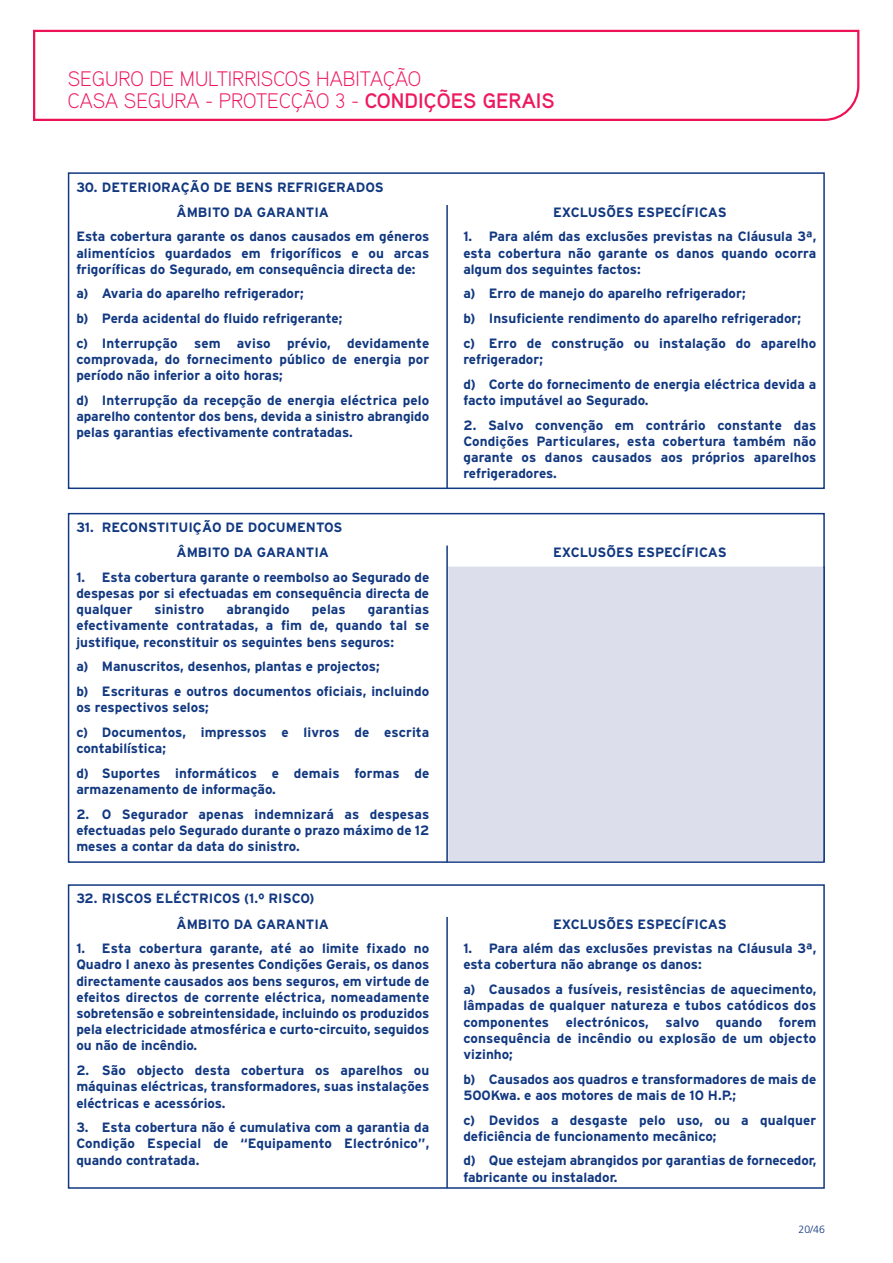
<style>
.page{position:relative;width:893px;height:1263px;background:#fff}
.page>*{position:absolute;margin:0;border:0;box-sizing:border-box;transform-origin:0 0}
.t1{font:300 21px/22.5px "Aaux";color:#ed195f}
.t2{font:700 13.5px/16.2px "Interstate";color:#113880}
.t3{font:300 10.5px "Frutiger";color:#113880}
.s1{font-weight:700}
</style>
<div class="page">
<div style="left:68px;top:172px;width:757px;height:317px;border:2px solid #113880"></div>
<hr style="left:446px;top:205px;width:2px;height:283px;background:#113880">
<svg style="left:33px;top:29px;width:827px;height:92px"></svg>
<div style="left:448px;top:567px;width:377px;height:295px;background:#dddeec"></div>
<hr style="left:446px;top:546px;width:2px;height:317px;background:#113880">
<div style="left:68px;top:884px;width:757px;height:305px;border:2px solid #113880"></div>
<hr style="left:446px;top:917px;width:2px;height:271px;background:#113880">
<h1 class="t1" style="left:68px;top:69px;width:488px">SEGURO DE MULTIRRISCOS HABITAÇÃO<br>CASA SEGURA - PROTECÇÃO 3 - <span class="s1">CONDIÇÕES GERAIS</span></h1>
<p class="t2" style="left:76px;top:180px;width:309px">30. DETERIORAÇÃO DE BENS REFRIGERADOS</p>
<p class="t2" style="left:76px;top:201px;width:354px;line-height:24.8px;text-align:center">ÂMBITO DA GARANTIA<br>Esta cobertura garante os danos causados em géneros</p>
<p class="t2" style="left:76px;top:246px;width:354px">alimentícios guardados em frigoríficos e ou arcas frigoríficas do Segurado, em consequência directa de:</p>
<p class="t2" style="left:76px;top:282px;width:354px;line-height:24.8px">a) Avaria do aparelho refrigerador;<br>b) Perda acidental do fluido refrigerante;<br>c) Interrupção sem aviso prévio, devidamente</p>
<p class="t2" style="left:76px;top:352px;width:354px">comprovada, do fornecimento público de energia por período não inferior a oito horas;</p>
<p class="t2" style="left:76px;top:393px;width:354px;text-align:justify">d) Interrupção da recepção de energia eléctrica pelo aparelho contentor dos bens, devida a sinistro abrangido pelas garantias efectivamente contratadas.</p>
<p class="t2" style="left:76px;top:520px;width:268px">31. RECONSTITUIÇÃO DE DOCUMENTOS</p>
<p class="t2" style="left:177px;top:545px;width:154px">ÂMBITO DA GARANTIA</p>
<p class="t2" style="left:76px;top:570px;width:354px;text-align:justify">1. Esta cobertura garante o reembolso ao Segurado de despesas por si efectuadas em consequência directa de qualquer</p>
<p class="t2" style="left:76px;top:603px;width:354px;text-align:justify;text-indent:292px">garantias efectivamente contratadas, a fim de, quando tal se justifique, reconstituir os seguintes bens seguros:</p>
<p class="t2" style="left:76px;top:655px;width:354px;line-height:24.8px">a) Manuscritos, desenhos, plantas e projectos;<br>b) Escrituras e outros documentos oficiais, incluindo</p>
<p class="t2" style="left:76px;top:696px;width:354px;line-height:24.8px">os respectivos selos;<br>c) Documentos, impressos e livros de escrita</p>
<p class="t2" style="left:76px;top:737px;width:354px;line-height:24.8px">contabilística;<br>d) Suportes informáticos e demais formas de</p>
<p class="t2" style="left:76px;top:782px;width:201px">armazenamento de informação.</p>
<p class="t2" style="left:76px;top:807px;width:354px;text-align:justify">2. O Segurador apenas indemnizará as despesas efectuadas pelo Segurado durante o prazo máximo de 12 meses a contar da data do sinistro.</p>
<p class="t2" style="left:155px;top:603px;width:51px">sinistro</p>
<p class="t2" style="left:226px;top:603px;width:65px">abrangido</p>
<p class="t2" style="left:312px;top:603px;width:35px">pelas</p>
<p class="t2" style="left:76px;top:892px;width:240px">32. RISCOS ELÉCTRICOS (1.º RISCO)</p>
<p class="t2" style="left:177px;top:917px;width:154px">ÂMBITO DA GARANTIA</p>
<p class="t2" style="left:76px;top:942px;width:354px;text-align:justify">1. Esta cobertura garante, até ao limite fixado no Quadro I anexo às presentes Condições Gerais, os danos directamente causados aos bens seguros, em virtude de efeitos directos de corrente eléctrica, nomeadamente sobretensão e sobreintensidade, incluindo os produzidos pela electricidade atmosférica e curto-circuito, seguidos ou não de incêndio.</p>
<p class="t2" style="left:76px;top:1063px;width:354px;text-align:justify">2. São objecto desta cobertura os aparelhos ou máquinas eléctricas, transformadores, suas instalações eléctricas e acessórios.</p>
<p class="t2" style="left:76px;top:1121px;width:354px;text-align:justify">3. Esta cobertura não é cumulativa com a garantia da Condição Especial de “Equipamento Electrónico”, quando contratada.</p>
<p class="t2" style="left:553px;top:205px;width:175px">EXCLUSÕES ESPECÍFICAS</p>
<p class="t2" style="left:463px;top:230px;width:354px;text-align:justify">1. Para além das exclusões previstas na Cláusula 3ª, esta cobertura não garante os danos quando ocorra algum dos seguintes factos:</p>
<p class="t2" style="left:463px;top:282px;width:354px;line-height:24.8px">a) Erro de manejo do aparelho refrigerador;<br>b) Insuficiente rendimento do aparelho refrigerador; c) Erro de construção ou instalação do aparelho</p>
<p class="t2" style="left:463px;top:348px;width:354px;line-height:24.8px">refrigerador;<br>d) Corte do fornecimento de energia eléctrica devida a</p>
<p class="t2" style="left:463px;top:393px;width:187px">facto imputável ao Segurado.</p>
<p class="t2" style="left:463px;top:418px;width:355px;text-align:justify">2. Salvo convenção em contrário constante das Condições Particulares, esta cobertura também não garante os danos causados aos próprios aparelhos refrigeradores.</p>
<p class="t2" style="left:553px;top:545px;width:175px">EXCLUSÕES ESPECÍFICAS</p>
<p class="t2" style="left:553px;top:917px;width:175px">EXCLUSÕES ESPECÍFICAS</p>
<p class="t2" style="left:463px;top:942px;width:354px">1. Para além das exclusões previstas na Cláusula 3ª, esta cobertura não abrange os danos:</p>
<p class="t2" style="left:463px;top:982px;width:354px;text-align:justify">a) Causados a fusíveis, resistências de aquecimento, lâmpadas de qualquer natureza e tubos catódicos dos componentes electrónicos, salvo quando forem consequência de incêndio ou explosão de um objecto vizinho;</p>
<p class="t2" style="left:463px;top:1072px;width:354px">b) Causados aos quadros e transformadores de mais de<br>500Kwa. e aos motores de mais de 10 H.P.;</p>
<p class="t2" style="left:463px;top:1113px;width:354px">c) Devidos a desgaste pelo uso, ou a qualquer deficiência de funcionamento mecânico;</p>
<p class="t2" style="left:463px;top:1154px;width:354px">d) Que estejam abrangidos por garantias de fornecedor, fabricante ou instalador.</p>
<p class="t3" style="left:798px;top:1225px;width:28px">20/46</p>
</div>
